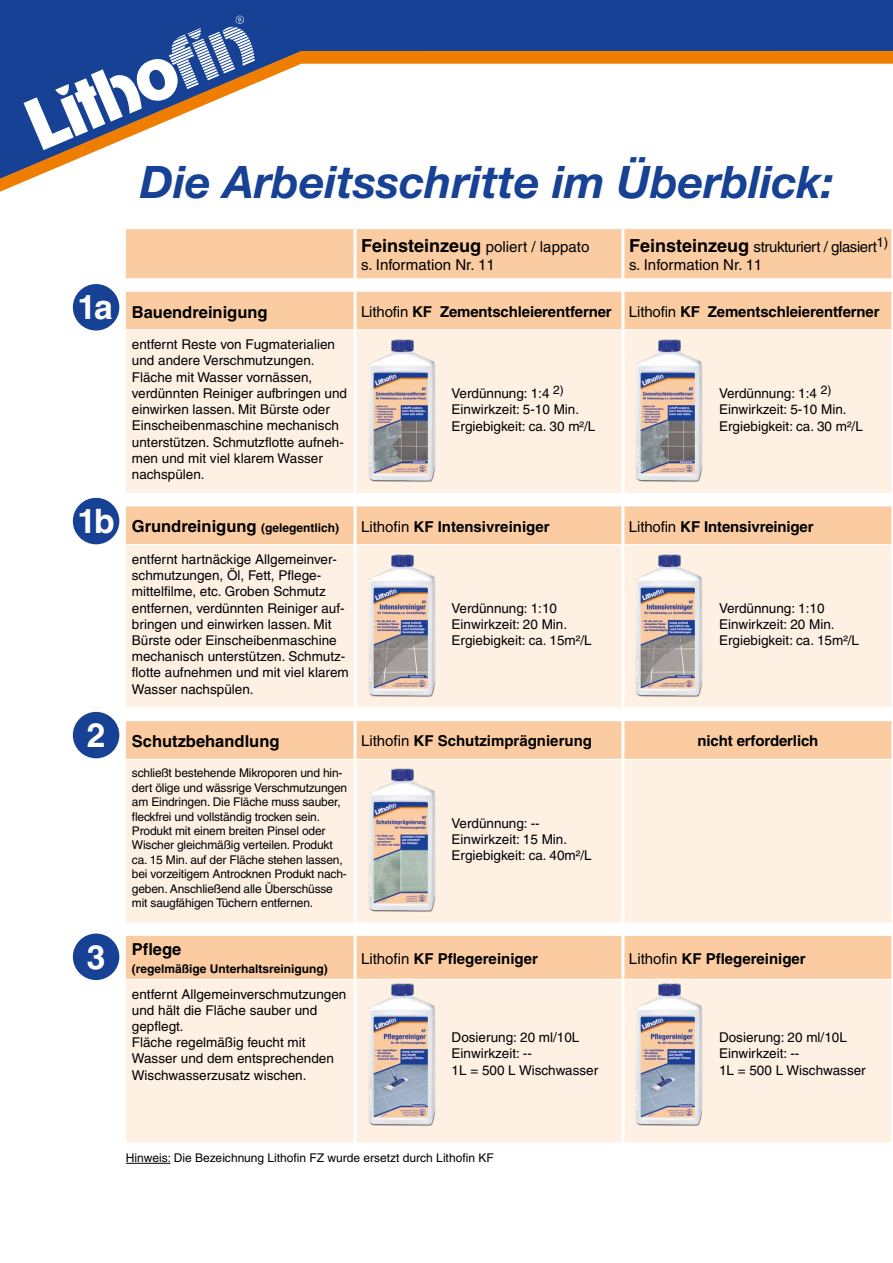
<style>
.page{position:relative;width:893px;height:1263px;background:#fff}
.page>*{position:absolute;margin:0;border:0;box-sizing:border-box;transform-origin:0 0}
.t1{font:italic 700 44.85px "Helvetica Neue East A";color:#164194}
.t2{font:700 33.6px "Helvetica";color:#fff}
.t3{font:700 16.5px "Helvetica";color:#000}
.t4{font:700 15px "Helvetica";letter-spacing:-.01em;color:#000}
.t5{font:15px/18.1px "Helvetica";letter-spacing:-.03em;color:#000}
.t6{font:15px/18.1px "Helvetica";color:#000}
.t7{font:13.5px/16.2px "Helvetica";color:#000}
.t8{font:12px/14.4px "Helvetica";letter-spacing:-.015em;color:#000}
.t9{font:700 12px "Helvetica";color:#000}
.s1{font-weight:700;font-size:18px}
.s2{font-weight:400}
.s3{font-size:12px}
</style>
<div class="page">
<div style="left:126px;top:229px;width:765px;height:49px;background:#fbcca1"></div>
<hr style="left:354px;top:229px;width:3px;height:49px;background:#fff">
<hr style="left:621px;top:229px;width:3px;height:49px;background:#fff">
<div style="left:126px;top:330px;width:765px;height:163px;background:#fef0e3"></div>
<hr style="left:354px;top:330px;width:3px;height:163px;background:#fff">
<hr style="left:621px;top:330px;width:3px;height:163px;background:#fff">
<div style="left:126px;top:292px;width:767px;height:38px;background:#fbcca1"></div>
<img style="left:355px;top:324px;width:96px;height:160px">
<img style="left:622px;top:324px;width:96px;height:160px">
<div style="left:73px;top:284px;width:46px;height:47px;background:#164194;border-radius:50%"></div>
<div style="left:126px;top:545px;width:765px;height:162px;background:#fef0e3"></div>
<hr style="left:354px;top:545px;width:3px;height:162px;background:#fff">
<hr style="left:621px;top:545px;width:3px;height:162px;background:#fff">
<div style="left:126px;top:506px;width:767px;height:38px;background:#fbcca1"></div>
<img style="left:355px;top:539px;width:96px;height:159px">
<img style="left:622px;top:539px;width:96px;height:159px">
<div style="left:73px;top:498px;width:46px;height:46px;background:#164194;border-radius:50%"></div>
<div style="left:126px;top:980px;width:765px;height:162px;background:#fef0e3"></div>
<hr style="left:354px;top:980px;width:3px;height:162px;background:#fff">
<hr style="left:621px;top:980px;width:3px;height:162px;background:#fff">
<div style="left:126px;top:936px;width:767px;height:43px;background:#fbcca1"></div>
<img style="left:355px;top:968px;width:96px;height:160px">
<img style="left:622px;top:968px;width:96px;height:160px">
<div style="left:73px;top:933px;width:46px;height:47px;background:#164194;border-radius:50%"></div>
<div style="left:126px;top:760px;width:765px;height:162px;background:#fef0e3"></div>
<hr style="left:354px;top:760px;width:3px;height:162px;background:#fff">
<hr style="left:621px;top:760px;width:3px;height:162px;background:#fff">
<div style="left:126px;top:721px;width:767px;height:38px;background:#fbcca1"></div>
<img style="left:355px;top:754px;width:96px;height:159px">
<div style="left:73px;top:712px;width:46px;height:46px;background:#164194;border-radius:50%"></div>
<hr style="left:126px;top:1163px;width:44px;height:1px;background:#000">
<div style="left:0;top:0;width:893px;height:51px;background:#164194"></div>
<svg style="left:0;top:51px;width:893px;height:141px"></svg>
<svg style="left:24px;top:15px;width:231px;height:135px"></svg>
<h2 class="t2" style="left:77px;top:287px;width:37px">1a</h2>
<h2 class="t2" style="left:77px;top:500px;width:39px">1b</h2>
<h2 class="t2" style="left:87px;top:714px;width:20px">2</h2>
<h2 class="t2" style="left:87px;top:936px;width:20px">3</h2>
<h1 class="t1" style="left:140px;top:154px;width:695px">Die Arbeitsschritte im Überblick:</h1>
<p class="t6" style="left:361px;top:238px;width:230px"><span class="s1">Feinsteinzeug</span> poliert / lappato s. Information Nr. 11</p>
<p class="t5" style="left:629px;top:238px;width:261px"><span class="s1">Feinsteinzeug</span> strukturiert / glasiert<sup>1) </sup>s. Information Nr. 11</p>
<p class="t3" style="left:132px;top:302px;width:137px">Bauendreinigung</p>
<p class="t4" style="left:361px;top:302px;width:520px"><span class="s2">Lithofin</span> KF Zementschleierentferner <span class="s2">Lithofin</span> KF Zementschleierentferner</p>
<p class="t7" style="left:132px;top:336px;width:217px">entfernt Reste von Fugmaterialien und andere Verschmutzungen.<br>Fläche mit Wasser vornässen, verdünnten Reiniger aufbringen und einwirken lassen. Mit Bürste oder<br>Einscheibenmaschine mechanisch unterstützen. Schmutzflotte aufneh&shy;men und mit viel klarem Wasser nachspülen.</p>
<p class="t7" style="left:452px;top:385px;width:145px">Verdünnung: 1:4 <sup>2)<br></sup>Einwirkzeit: 5-10 Min.<br>Ergiebigkeit: ca. 30 m²/L</p>
<p class="t7" style="left:719px;top:385px;width:145px">Verdünnung: 1:4 <sup>2)<br></sup>Einwirkzeit: 5-10 Min.<br>Ergiebigkeit: ca. 30 m²/L</p>
<p class="t3" style="left:132px;top:516px;width:209px">Grundreinigung <span class="s3">(gelegentlich)</span></p>
<p class="t4" style="left:361px;top:517px;width:190px"><span class="s2">Lithofin</span> KF Intensivreiniger</p>
<p class="t4" style="left:629px;top:517px;width:186px"><span class="s2">Lithofin</span> KF Intensivreiniger</p>
<p class="t7" style="left:132px;top:551px;width:218px">entfernt hartnäckige Allgemeinver&shy;schmutzungen, Öl, Fett, Pflege&shy;mittelfilme, etc. Groben Schmutz entfernen, verdünnten Reiniger auf&shy;bringen und einwirken lassen. Mit Bürste oder Einscheibenmaschine mechanisch unterstützen. Schmutz&shy;flotte aufnehmen und mit viel klarem Wasser nachspülen.</p>
<p class="t7" style="left:452px;top:600px;width:142px">Verdünnung: 1:10<br>Einwirkzeit: 20 Min.<br>Ergiebigkeit: ca. 15m²/L</p>
<p class="t7" style="left:719px;top:600px;width:142px">Verdünnung: 1:10<br>Einwirkzeit: 20 Min.<br>Ergiebigkeit: ca. 15m²/L</p>
<p class="t3" style="left:132px;top:731px;width:149px">Schutzbehandlung</p>
<p class="t4" style="left:361px;top:732px;width:232px"><span class="s2">Lithofin</span> KF Schutzimprägnierung</p>
<p class="t4" style="left:698px;top:732px;width:122px">nicht erforderlich</p>
<p class="t8" style="left:132px;top:766px;width:217px">schließt bestehende Mikroporen und hin&shy;dert ölige und wässrige Verschmutzungen am Eindringen. Die Fläche muss sauber, fleckfrei und vollständig trocken sein.<br>Produkt mit einem breiten Pinsel oder Wischer gleichmäßig verteilen. Produkt ca. 15 Min. auf der Fläche stehen lassen, bei vorzeitigem Antrocknen Produkt nach&shy;geben. Anschließend alle Überschüsse mit saugfähigen Tüchern entfernen.</p>
<p class="t7" style="left:452px;top:815px;width:142px">Verdünnung: --<br>Einwirkzeit: 15 Min.<br>Ergiebigkeit: ca. 40m²/L</p>
<p class="t3" style="left:132px;top:939px;width:51px">Pflege</p>
<p class="t9" style="left:132px;top:962px;width:198px">(regelmäßige Unterhaltsreinigung)</p>
<p class="t7" style="left:132px;top:986px;width:216px">entfernt Allgemeinverschmutzungen und hält die Fläche sauber und gepflegt.<br>Fläche regelmäßig feucht mit<br>Wasser und dem entsprechenden<br>Wischwasserzusatz wischen.</p>
<p class="t4" style="left:361px;top:949px;width:178px"><span class="s2">Lithofin</span> KF Pflegereiniger</p>
<p class="t4" style="left:629px;top:949px;width:178px"><span class="s2">Lithofin</span> KF Pflegereiniger</p>
<p class="t7" style="left:452px;top:1029px;width:148px">Dosierung: 20 ml/10L<br>Einwirkzeit: --<br>1L = 500 L Wischwasser</p>
<p class="t7" style="left:719px;top:1029px;width:148px">Dosierung: 20 ml/10L<br>Einwirkzeit: --<br>1L = 500 L Wischwasser</p>
<p class="t8" style="left:126px;top:1151px;width:369px">Hinweis: Die Bezeichnung Lithofin FZ wurde ersetzt durch Lithofin KF</p>
</div>
